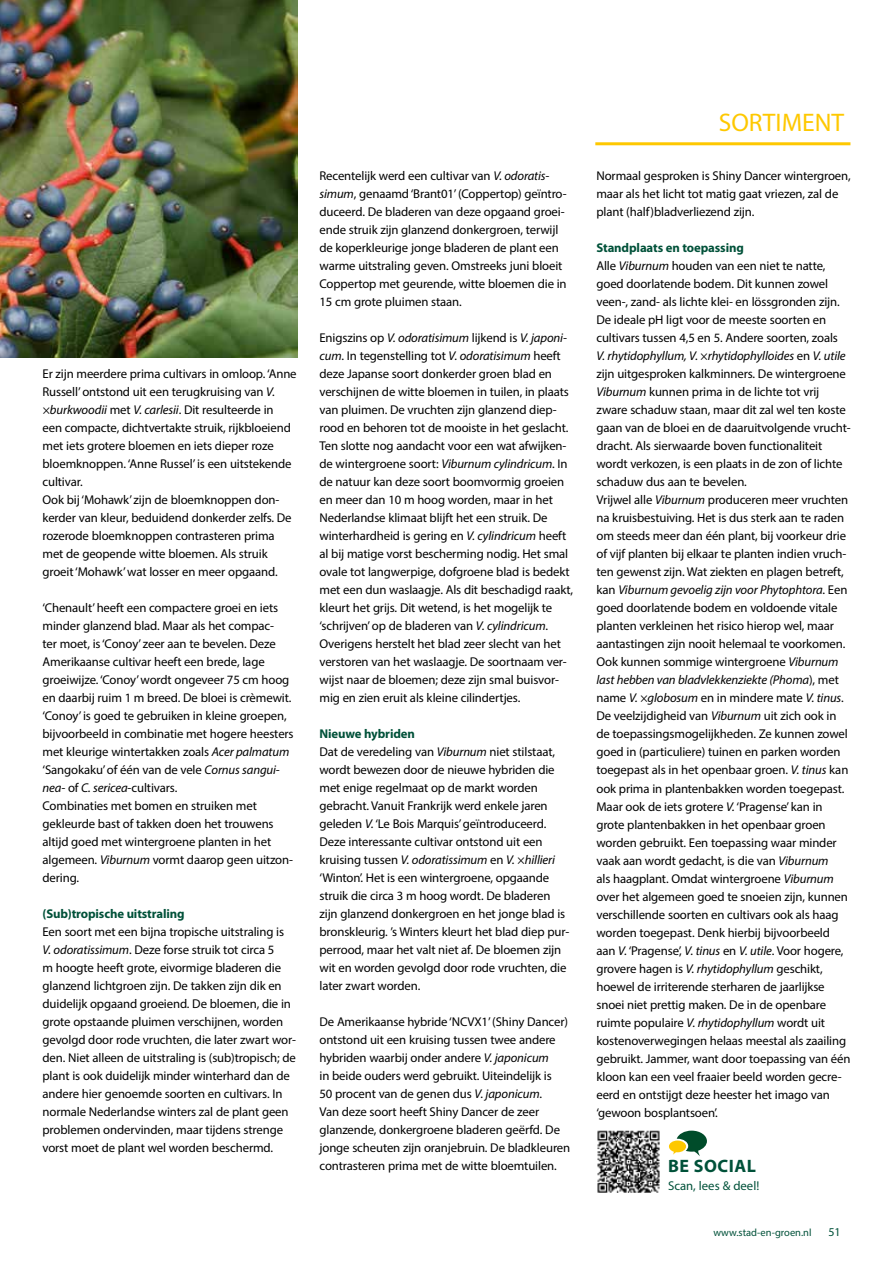
<style>
.page{position:relative;width:893px;height:1263px;background:#fff}
.page>*{position:absolute;margin:0;border:0;box-sizing:border-box;transform-origin:0 0}
.t1{font:25.5px "Myriad Pro";color:#fec800}
.t2{font:700 18px "Myriad Pro";letter-spacing:.03em;color:#005139}
.t3{font:12.75px/18px "Myriad Pro";letter-spacing:-.01em;color:#000}
.t4{font:700 12.75px "Myriad Pro";letter-spacing:-.01em;color:#005139}
.t5{font:12.75px "Myriad Pro";color:#005139}
.t6{font:12px "Myriad Pro";color:#005139}
.t7{font:10.5px "Myriad Pro";color:#005139}
.s1{font-style:italic}
.s2{font-weight:700;color:#005139}
</style>
<div class="page">
<hr style="left:595px;top:142px;width:255px;height:3px;background:#fec800">
<img style="left:0;top:0;width:298px;height:357px">
<img style="left:597px;top:1130px;width:63px;height:63px">
<svg style="left:669px;top:1130px;width:38px;height:26px"></svg>
<p class="t3" style="left:43px;top:365px;width:256px">Er zijn meerdere prima cultivars in omloop. ‘Anne Russell’ ontstond uit een terugkruising van <span class="s1">V. ×burkwoodii</span> met <span class="s1">V. carlesii</span>. Dit resulteerde in<br>een compacte, dichtvertakte struik, rijkbloeiend met iets grotere bloemen en iets dieper roze bloemknoppen. ‘Anne Russel’ is een uitstekende cultivar.<br>Ook bij ‘Mohawk’ zijn de bloemknoppen don&shy;kerder van kleur, beduidend donkerder zelfs. De rozerode bloemknoppen contrasteren prima met de geopende witte bloemen. Als struik groeit ‘Mohawk’ wat losser en meer opgaand.</p>
<p class="t3" style="left:43px;top:599px;width:253px">‘Chenault’ heeft een compactere groei en iets minder glanzend blad. Maar als het compac-<br>ter moet, is ‘Conoy’ zeer aan te bevelen. Deze Amerikaanse cultivar heeft een brede, lage groeiwijze. ‘Conoy’ wordt ongeveer 75 cm hoog en daarbij ruim 1 m breed. De bloei is crèmewit. ‘Conoy’ is goed te gebruiken in kleine groepen, bijvoorbeeld in combinatie met hogere heesters met kleurige wintertakken zoals <span class="s1">Acer palmatum </span>‘Sangokaku’ of één van de vele <span class="s1">Cornus sangui&shy;nea-</span> of <span class="s1">C. sericea</span>-cultivars.<br>Combinaties met bomen en struiken met gekleurde bast of takken doen het trouwens altijd goed met wintergroene planten in het algemeen. <span class="s1">Viburnum</span> vormt daarop geen uitzon&shy;dering.</p>
<p class="t4" style="left:43px;top:905px;width:144px">(Sub)tropische uitstraling</p>
<p class="t3" style="left:43px;top:923px;width:255px">Een soort met een bijna tropische uitstraling is<br><span class="s1">V. odoratissimum</span>. Deze forse struik tot circa 5<br>m hoogte heeft grote, eivormige bladeren die glanzend lichtgroen zijn. De takken zijn dik en duidelijk opgaand groeiend. De bloemen, die in grote opstaande pluimen verschijnen, worden gevolgd door rode vruchten, die later zwart wor&shy;den. Niet alleen de uitstraling is (sub)tropisch; de plant is ook duidelijk minder winterhard dan de andere hier genoemde soorten en cultivars. In normale Nederlandse winters zal de plant geen problemen ondervinden, maar tijdens strenge vorst moet de plant wel worden beschermd.</p>
<p class="t3" style="left:319px;top:167px;width:249px">Recentelijk werd een cultivar van <span class="s1">V. odoratis&shy;simum</span>, genaamd ‘Brant01’ (Coppertop) geïntro&shy;duceerd. De bladeren van deze opgaand groei&shy;ende struik zijn glanzend donkergroen, terwijl de koperkleurige jonge bladeren de plant een warme uitstraling geven. Omstreeks juni bloeit Coppertop met geurende, witte bloemen die in 15 cm grote pluimen staan.</p>
<p class="t3" style="left:319px;top:329px;width:255px">Enigszins op <span class="s1">V. odoratisimum</span> lijkend is <span class="s1">V. japoni&shy;cum</span>. In tegenstelling tot <span class="s1">V. odoratisimum</span> heeft deze Japanse soort donkerder groen blad en verschijnen de witte bloemen in tuilen, in plaats van pluimen. De vruchten zijn glanzend diep&shy;rood en behoren tot de mooiste in het geslacht.<br>Ten slotte nog aandacht voor een wat afwijken&shy;de wintergroene soort: <span class="s1">Viburnum cylindricum</span>. In de natuur kan deze soort boomvormig groeien en meer dan 10 m hoog worden, maar in het Nederlandse klimaat blijft het een struik. De winterhardheid is gering en <span class="s1">V. cylindricum</span> heeft al bij matige vorst bescherming nodig. Het smal ovale tot langwerpige, dofgroene blad is bedekt met een dun waslaagje. Als dit beschadigd raakt, kleurt het grijs. Dit wetend, is het mogelijk te ‘schrijven’ op de bladeren van <span class="s1">V. cylindricum</span>.<br>Overigens herstelt het blad zeer slecht van het verstoren van het waslaagje. De soortnaam ver&shy;wijst naar de bloemen; deze zijn smal buisvor&shy;mig en zien eruit als kleine cilindertjes.</p>
<p class="t3" style="left:319px;top:725px;width:251px"><span class="s2">Nieuwe hybriden<br></span>Dat de veredeling van <span class="s1">Viburnum</span> niet stilstaat, wordt bewezen door de nieuwe hybriden die met enige regelmaat op de markt worden gebracht. Vanuit Frankrijk werd enkele jaren geleden <span class="s1">V.</span> ‘Le Bois Marquis’ geïntroduceerd.<br>Deze interessante cultivar ontstond uit een kruising tussen <span class="s1">V. odoratissimum</span> en <span class="s1">V. ×hillieri </span>‘Winton’. Het is een wintergroene, opgaande struik die circa 3 m hoog wordt. De bladeren zijn glanzend donkergroen en het jonge blad is bronskleurig. ’s Winters kleurt het blad diep pur&shy;perrood, maar het valt niet af. De bloemen zijn wit en worden gevolgd door rode vruchten, die later zwart worden.</p>
<p class="t3" style="left:319px;top:1013px;width:252px">De Amerikaanse hybride ‘NCVX1’ (Shiny Dancer) ontstond uit een kruising tussen twee andere hybriden waarbij onder andere <span class="s1">V. japonicum<br></span>in beide ouders werd gebruikt. Uiteindelijk is<br>50 procent van de genen dus <span class="s1">V. japonicum</span>.<br>Van deze soort heeft Shiny Dancer de zeer glanzende, donkergroene bladeren geërfd. De jonge scheuten zijn oranjebruin. De bladkleuren contrasteren prima met de witte bloemtuilen.</p>
<h1 class="t1" style="left:719px;top:107px;width:127px">SORTIMENT</h1>
<p class="t3" style="left:596px;top:167px;width:256px">Normaal gesproken is Shiny Dancer wintergroen, maar als het licht tot matig gaat vriezen, zal de plant (half)bladverliezend zijn.</p>
<p class="t3" style="left:596px;top:239px;width:256px"><span class="s2">Standplaats en toepassing<br></span>Alle <span class="s1">Viburnum</span> houden van een niet te natte, goed doorlatende bodem. Dit kunnen zowel veen-, zand- als lichte klei- en lössgronden zijn.<br>De ideale pH ligt voor de meeste soorten en cultivars tussen 4,5 en 5. Andere soorten, zoals<br><span class="s1">V. rhytidophyllum, V. ×rhytidophylloides</span> en <span class="s1">V. utile </span>zijn uitgesproken kalkminners. De wintergroene <span class="s1">Viburnum</span> kunnen prima in de lichte tot vrij zware schaduw staan, maar dit zal wel ten koste gaan van de bloei en de daaruitvolgende vrucht&shy;dracht. Als sierwaarde boven functionaliteit wordt verkozen, is een plaats in de zon of lichte schaduw dus aan te bevelen.<br>Vrijwel alle <span class="s1">Viburnum</span> produceren meer vruchten na kruisbestuiving. Het is dus sterk aan te raden om steeds meer dan één plant, bij voorkeur drie of vijf planten bij elkaar te planten indien vruch&shy;ten gewenst zijn. Wat ziekten en plagen betreft, kan <span class="s1">Viburnum gevoelig zijn voor Phytophtora</span>. Een goed doorlatende bodem en voldoende vitale planten verkleinen het risico hierop wel, maar aantastingen zijn nooit helemaal te voorkomen.<br>Ook kunnen sommige wintergroene <span class="s1">Viburnum last hebben van bladvlekkenziekte (Phoma</span>), met name <span class="s1">V. ×globosum</span> en in mindere mate <span class="s1">V. tinus</span>.<br>De veelzijdigheid van <span class="s1">Viburnum</span> uit zich ook in de toepassingsmogelijkheden. Ze kunnen zowel goed in (particuliere) tuinen en parken worden toegepast als in het openbaar groen. <span class="s1">V. tinus</span> kan ook prima in plantenbakken worden toegepast.<br>Maar ook de iets grotere <span class="s1">V.</span> ‘Pragense’ kan in grote plantenbakken in het openbaar groen worden gebruikt. Een toepassing waar minder vaak aan wordt gedacht, is die van <span class="s1">Viburnum<br></span>als haagplant. Omdat wintergroene <span class="s1">Viburnum </span>over het algemeen goed te snoeien zijn, kunnen verschillende soorten en cultivars ook als haag worden toegepast. Denk hierbij bijvoorbeeld aan <span class="s1">V.</span> ‘Pragense’, <span class="s1">V. tinus</span> en <span class="s1">V. utile</span>. Voor hogere, grovere hagen is <span class="s1">V. rhytidophyllum</span> geschikt, hoewel de irriterende sterharen de jaarlijkse snoei niet prettig maken. De in de openbare ruimte populaire <span class="s1">V. rhytidophyllum</span> wordt uit kostenoverwegingen helaas meestal als zaailing gebruikt. Jammer, want door toepassing van één kloon kan een veel fraaier beeld worden gecre&shy;ëerd en ontstijgt deze heester het imago van ‘gewoon bosplantsoen’.</p>
<h2 class="t2" style="left:668px;top:1154px;width:89px">BE SOCIAL</h2>
<p class="t5" style="left:668px;top:1178px;width:93px">Scan, lees &amp; deel!</p>
<p class="t7" style="left:713px;top:1226px;width:100px">www.stad-en-groen.nl</p>
<p class="t6" style="left:828px;top:1224px;width:14px">51</p>
</div>
